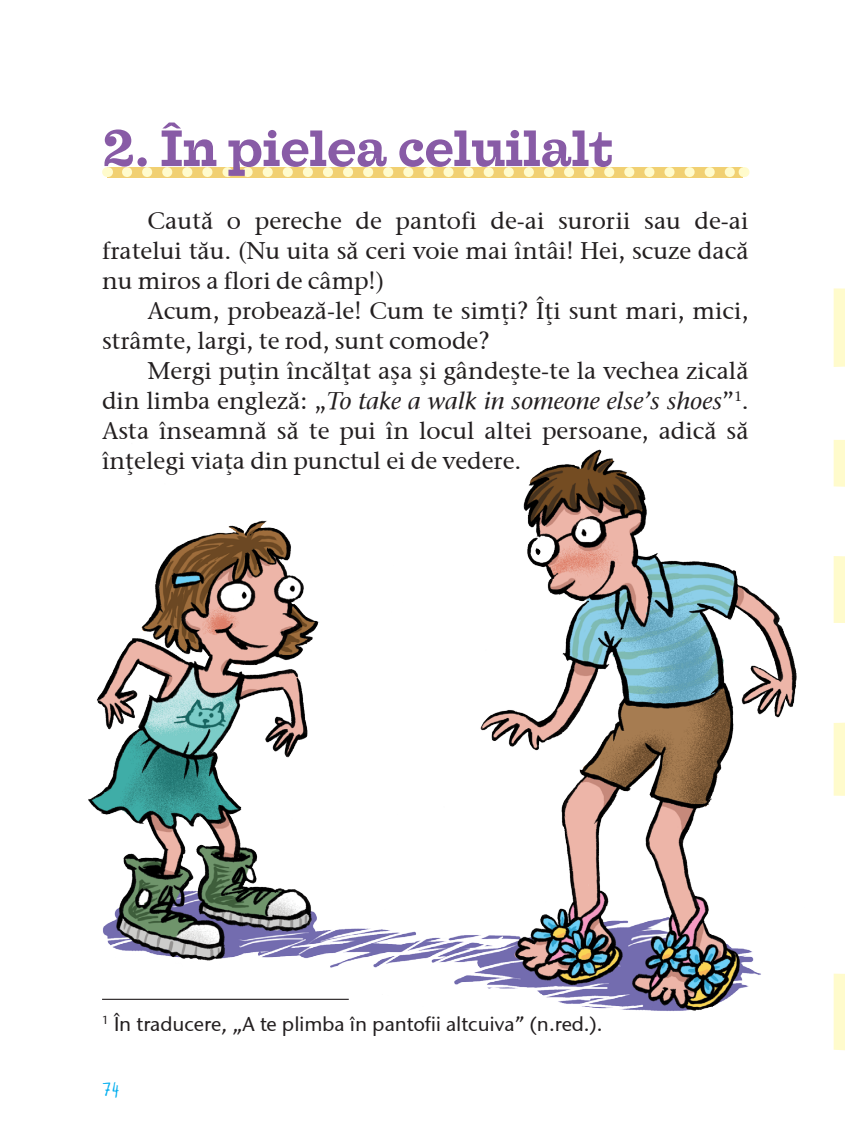
<style>
.page{position:relative;width:845px;height:1146px;background:#fff}
.page>*{position:absolute;margin:0;border:0;box-sizing:border-box;transform-origin:0 0}
.t1{font:700 50px "Farao";color:#885ba6}
.t2{font:28px "Cof Fe Eda Nce";color:#00aeef}
.t3{font:24px/30px "Stone Serif ITCTT Medium";color:#231f20;text-align:justify}
.t4{font:20px "Stone Sans ITCTT Medium";color:#231f20}
.s1{font-style:italic}
</style>
<div class="page">
<svg style="left:108px;top:167px;width:635px;height:10px"></svg>
<svg style="left:127px;top:167px;width:606px;height:10px;background:#f6e095"></svg>
<div style="left:833px;top:288px;width:12px;height:79px;background:#fffbcc"></div>
<div style="left:833px;top:440px;width:12px;height:46px;background:#fffbcc"></div>
<div style="left:833px;top:556px;width:12px;height:67px;background:#fffbcc"></div>
<div style="left:833px;top:722px;width:12px;height:73px;background:#fffbcc"></div>
<div style="left:833px;top:973px;width:12px;height:77px;background:#fffbcc"></div>
<img style="left:88px;top:449px;width:709px;height:562px">
<hr style="left:102px;top:998px;width:247px;height:1px;background:#231f20">
<h1 class="t1" style="left:102px;top:121px;width:513px">2. În pielea celuilalt</h1>
<p class="t3" style="left:102px;top:205px;width:648px;text-indent:45px">Caută o pereche de pantofi de-ai surorii sau de-ai fratelui tău. (Nu uita să ceri voie mai întâi! Hei, scuze dacă nu miros a flori de câmp!)</p>
<p class="t3" style="left:102px;top:295px;width:648px;text-indent:45px">Acum, probează-le! Cum te simţi? Îți sunt mari, mici, strâmte, largi, te rod, sunt comode?</p>
<p class="t3" style="left:102px;top:355px;width:648px;text-indent:45px">Mergi puţin încălţat aşa şi gândeşte-te la vechea zicală din limba engleză: „<span class="s1">To take a walk in someone else’s shoes</span>”<sup>1</sup>.<br>Asta înseamnă să te pui în locul altei persoane, adică să înțelegi viaţa din punctul ei de vedere.</p>
<p class="t4" style="left:102px;top:1011px;width:502px"><sup>1</sup> În traducere, „A te plimba în pantofii altcuiva” (n.red.).</p>
<p class="t2" style="left:102px;top:1070px;width:19px">74</p>
</div>
